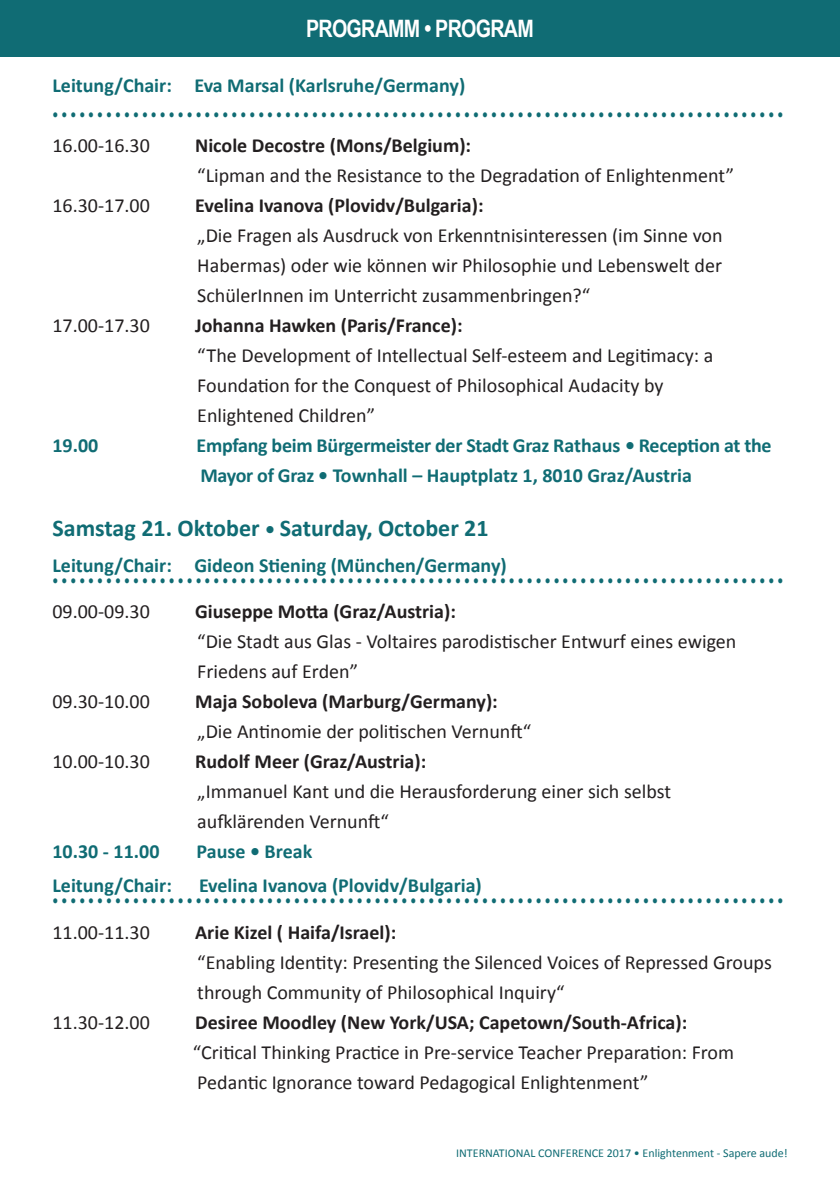
<style>
.page{position:relative;width:840px;height:1191px;background:#fff}
.page>*{position:absolute;margin:0;border:0;box-sizing:border-box;transform-origin:0 0}
.t1{font:700 24px "Calibri";color:#106c74}
.t2{font:700 24px "Arial Narrow";letter-spacing:-.03em;color:#fff}
.t3{font:20px/30px "Calibri";color:#231f20}
.t4{font:700 20px/30px "Calibri";color:#106c74}
.t5{font:700 20px "Calibri";color:#231f20}
.t6{font:20px "Arial Narrow";color:#106c74}
.t7{font:12px "Calibri";color:#106c74}
.s1{font-size:20px}
</style>
<div class="page">
<div style="left:0;top:0;width:839px;height:57px;background:#106c74"></div>
<p class="t2" style="left:306px;top:10px;width:229px">PROGRAMM • PROGRAM</p>
<p class="t4" style="left:52px;top:70px;width:414px">Leitung/Chair: Eva Marsal (Karlsruhe/Germany)</p>
<p class="t6" style="left:52px;top:100px;width:731px">••••••••••••••••••••••••••••••••••••••••••••••••••••••••••••••••••••••••••••••••••</p>
<p class="t3" style="left:52px;top:131px;width:99px">16.00-16.30</p>
<p class="t5" style="left:195px;top:133px;width:277px">Nicole Decostre (Mons/Belgium):</p>
<p class="t3" style="left:197px;top:161px;width:538px">“Lipman and the Resistance to the Degradation of Enlightenment”</p>
<p class="t3" style="left:52px;top:191px;width:99px">16.30-17.00</p>
<p class="t5" style="left:195px;top:193px;width:290px">Evelina Ivanova (Plovidv/Bulgaria):</p>
<p class="t3" style="left:197px;top:221px;width:526px;text-align:justify">„Die Fragen als Ausdruck von Erkenntnisinteressen (im Sinne von Habermas) oder wie können wir Philosophie und Lebenswelt der SchülerInnen im Unterricht zusammenbringen?“</p>
<p class="t3" style="left:52px;top:311px;width:99px">17.00-17.30</p>
<p class="t5" style="left:195px;top:313px;width:269px">Johanna Hawken (Paris/France):</p>
<p class="t3" style="left:197px;top:341px;width:517px">“The Development of Intellectual Self-esteem and Legitimacy: a<br>Foundation for the Conquest of Philosophical Audacity by<br>Enlightened Children”</p>
<p class="t4" style="left:52px;top:430px;width:47px">19.00</p>
<p class="t4" style="left:196px;top:430px;width:576px">Empfang beim Bürgermeister der Stadt Graz Rathaus • Reception at the<br>Mayor of Graz • Townhall – Hauptplatz 1, 8010 Graz/Austria</p>
<p class="t1" style="left:52px;top:513px;width:437px">Samstag 21. Oktober <span class="s1">•</span> Saturday, October 21</p>
<p class="t4" style="left:52px;top:550px;width:455px">Leitung/Chair: Gideon Stiening (München/Germany)</p>
<p class="t6" style="left:52px;top:566px;width:731px">••••••••••••••••••••••••••••••••••••••••••••••••••••••••••••••••••••••••••••••••••</p>
<p class="t3" style="left:52px;top:597px;width:99px">09.00-09.30</p>
<p class="t5" style="left:195px;top:599px;width:262px">Giuseppe Motta (Graz/Austria):</p>
<p class="t3" style="left:197px;top:627px;width:540px">“Die Stadt aus Glas - Voltaires parodistischer Entwurf eines ewigen<br>Friedens auf Erden”</p>
<p class="t3" style="left:52px;top:687px;width:99px">09.30-10.00</p>
<p class="t5" style="left:195px;top:689px;width:304px">Maja Soboleva (Marburg/Germany):</p>
<p class="t3" style="left:197px;top:717px;width:335px">„Die Antinomie der politischen Vernunft“</p>
<p class="t3" style="left:52px;top:747px;width:99px">10.00-10.30</p>
<p class="t5" style="left:195px;top:749px;width:232px">Rudolf Meer (Graz/Austria):</p>
<p class="t3" style="left:197px;top:777px;width:475px">„Immanuel Kant und die Herausforderung einer sich selbst aufklärenden Vernunft“</p>
<p class="t4" style="left:52px;top:836px;width:108px">10.30 - 11.00</p>
<p class="t4" style="left:196px;top:836px;width:117px">Pause • Break</p>
<p class="t4" style="left:52px;top:870px;width:121px">Leitung/Chair:</p>
<p class="t4" style="left:199px;top:870px;width:284px">Evelina Ivanova (Plovidv/Bulgaria)</p>
<p class="t6" style="left:52px;top:886px;width:731px">••••••••••••••••••••••••••••••••••••••••••••••••••••••••••••••••••••••••••••••••••</p>
<p class="t3" style="left:52px;top:917px;width:99px">11.00-11.30</p>
<p class="t5" style="left:195px;top:919px;width:202px">Arie Kizel ( Haifa/Israel):</p>
<p class="t3" style="left:197px;top:947px;width:575px">“Enabling Identity: Presenting the Silenced Voices of Repressed Groups through Community of Philosophical Inquiry“</p>
<p class="t3" style="left:52px;top:1007px;width:99px">11.30-12.00</p>
<p class="t5" style="left:195px;top:1009px;width:493px">Desiree Moodley (New York/USA; Capetown/South-Africa):</p>
<p class="t3" style="left:193px;top:1037px;width:542px">“Critical Thinking Practice in Pre-service Teacher Preparation: From<br>Pedantic Ignorance toward Pedagogical Enlightenment”</p>
<p class="t7" style="left:456px;top:1145px;width:333px">INTERNATIONAL CONFERENCE 2017 • Enlightenment - Sapere aude!</p>
</div>
